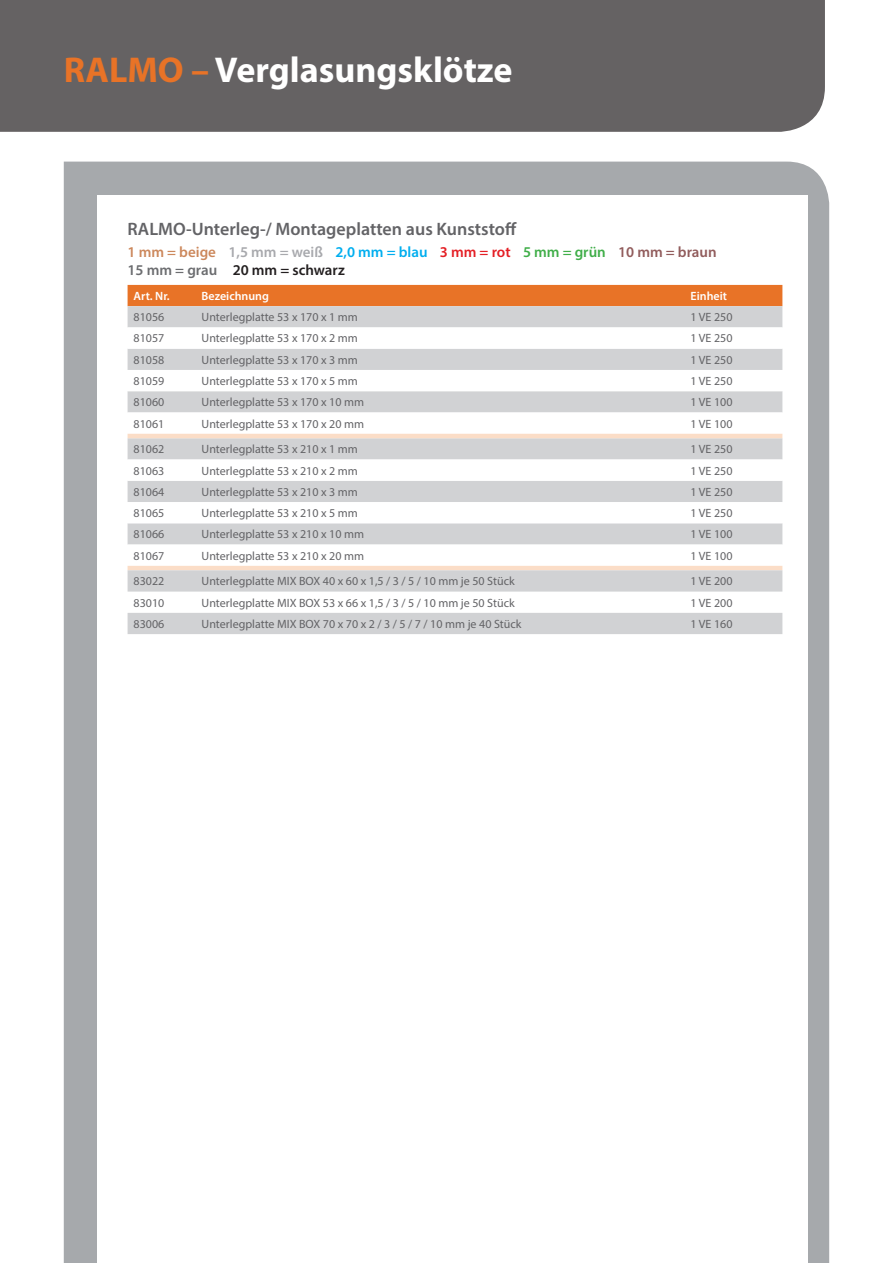
<style>
.page{position:relative;width:893px;height:1263px;background:#fff}
.page>*{position:absolute;margin:0;border:0;box-sizing:border-box;transform-origin:0 0}
.t1{font:700 36px "Myriad Pro";color:#fff}
.t2{font:600 18px "Myriad Pro";color:#636366}
.t3{font:600 15px/18px "Myriad Pro";color:#231f20}
.t4{font:12px "Myriad Pro";color:#636366}
.t5{font:600 12px "Myriad Pro";color:#fff}
.s1{color:#e87327}
.s2{color:#cc885c}
.s3{color:#a8a9ad}
.s4{color:#00aeef}
.s5{color:#e41f25}
.s6{color:#40ae49}
.s7{color:#915c5c}
.s8{color:#6c6d70}
</style>
<div class="page">
<div style="left:0;top:0;width:825px;height:132px;background:#656263"></div>
<div style="left:64px;top:162px;width:765px;height:1101px;background:#a6a9ac"></div>
<div style="left:98px;top:196px;width:710px;height:1067px;background:#fff"></div>
<div style="left:128px;top:285px;width:654px;height:21px;background:#e87327"></div>
<div style="left:128px;top:306px;width:654px;height:21px;background:#d1d2d4"></div>
<svg style="left:128px;top:349px;width:654px;height:85px"></svg>
<svg style="left:128px;top:434px;width:654px;height:136px"></svg>
<svg style="left:128px;top:570px;width:654px;height:64px"></svg>
<h1 class="t1" style="left:64px;top:47px;width:450px"><span class="s1">RALMO –</span> Verglasungsklötze</h1>
<h2 class="t2" style="left:128px;top:217px;width:391px">RALMO-Unterleg-/ Montageplatten aus Kunststoff</h2>
<p class="t3" style="left:128px;top:242px;width:591px"><span class="s2">1 mm = beige</span> <span class="s3">1,5 mm = weiß</span> <span class="s4">2,0 mm = blau</span> <span class="s5">3 mm = rot</span> <span class="s6">5 mm = grün</span> <span class="s7">10 mm = braun<br></span><span class="s8">15 mm = grau</span> 20 mm = schwarz</p>
<p class="t5" style="left:134px;top:288px;width:38px">Art. Nr.</p>
<p class="t5" style="left:202px;top:288px;width:69px">Bezeichnung</p>
<p class="t5" style="left:691px;top:288px;width:38px">Einheit</p>
<p class="t4" style="left:134px;top:310px;width:32px">81056</p>
<p class="t4" style="left:202px;top:310px;width:158px">Unterlegplatte 53 x 170 x 1 mm</p>
<p class="t4" style="left:691px;top:310px;width:43px">1 VE 250</p>
<p class="t4" style="left:134px;top:331px;width:32px">81057</p>
<p class="t4" style="left:202px;top:331px;width:158px">Unterlegplatte 53 x 170 x 2 mm</p>
<p class="t4" style="left:691px;top:331px;width:43px">1 VE 250</p>
<p class="t4" style="left:134px;top:352px;width:32px">81058</p>
<p class="t4" style="left:202px;top:352px;width:158px">Unterlegplatte 53 x 170 x 3 mm</p>
<p class="t4" style="left:691px;top:352px;width:43px">1 VE 250</p>
<p class="t4" style="left:134px;top:374px;width:32px">81059</p>
<p class="t4" style="left:202px;top:374px;width:158px">Unterlegplatte 53 x 170 x 5 mm</p>
<p class="t4" style="left:691px;top:374px;width:43px">1 VE 250</p>
<p class="t4" style="left:134px;top:395px;width:32px">81060</p>
<p class="t4" style="left:202px;top:395px;width:164px">Unterlegplatte 53 x 170 x 10 mm</p>
<p class="t4" style="left:691px;top:395px;width:43px">1 VE 100</p>
<p class="t4" style="left:134px;top:416px;width:32px">81061</p>
<p class="t4" style="left:202px;top:416px;width:164px">Unterlegplatte 53 x 170 x 20 mm</p>
<p class="t4" style="left:691px;top:416px;width:43px">1 VE 100</p>
<p class="t4" style="left:134px;top:442px;width:32px">81062</p>
<p class="t4" style="left:202px;top:442px;width:158px">Unterlegplatte 53 x 210 x 1 mm</p>
<p class="t4" style="left:691px;top:442px;width:43px">1 VE 250</p>
<p class="t4" style="left:134px;top:463px;width:32px">81063</p>
<p class="t4" style="left:202px;top:463px;width:158px">Unterlegplatte 53 x 210 x 2 mm</p>
<p class="t4" style="left:691px;top:463px;width:43px">1 VE 250</p>
<p class="t4" style="left:134px;top:484px;width:32px">81064</p>
<p class="t4" style="left:202px;top:484px;width:158px">Unterlegplatte 53 x 210 x 3 mm</p>
<p class="t4" style="left:691px;top:484px;width:43px">1 VE 250</p>
<p class="t4" style="left:134px;top:506px;width:32px">81065</p>
<p class="t4" style="left:202px;top:506px;width:158px">Unterlegplatte 53 x 210 x 5 mm</p>
<p class="t4" style="left:691px;top:506px;width:43px">1 VE 250</p>
<p class="t4" style="left:134px;top:527px;width:32px">81066</p>
<p class="t4" style="left:202px;top:527px;width:164px">Unterlegplatte 53 x 210 x 10 mm</p>
<p class="t4" style="left:691px;top:527px;width:43px">1 VE 100</p>
<p class="t4" style="left:134px;top:548px;width:32px">81067</p>
<p class="t4" style="left:202px;top:548px;width:164px">Unterlegplatte 53 x 210 x 20 mm</p>
<p class="t4" style="left:691px;top:548px;width:43px">1 VE 100</p>
<p class="t4" style="left:134px;top:574px;width:32px">83022</p>
<p class="t4" style="left:202px;top:574px;width:315px">Unterlegplatte MIX BOX 40 x 60 x 1,5 / 3 / 5 / 10 mm je 50 Stück</p>
<p class="t4" style="left:691px;top:574px;width:43px">1 VE 200</p>
<p class="t4" style="left:134px;top:595px;width:32px">83010</p>
<p class="t4" style="left:202px;top:595px;width:315px">Unterlegplatte MIX BOX 53 x 66 x 1,5 / 3 / 5 / 10 mm je 50 Stück</p>
<p class="t4" style="left:691px;top:595px;width:43px">1 VE 200</p>
<p class="t4" style="left:134px;top:617px;width:32px">83006</p>
<p class="t4" style="left:202px;top:617px;width:321px">Unterlegplatte MIX BOX 70 x 70 x 2 / 3 / 5 / 7 / 10 mm je 40 Stück</p>
<p class="t4" style="left:691px;top:617px;width:43px">1 VE 160</p>
</div>
